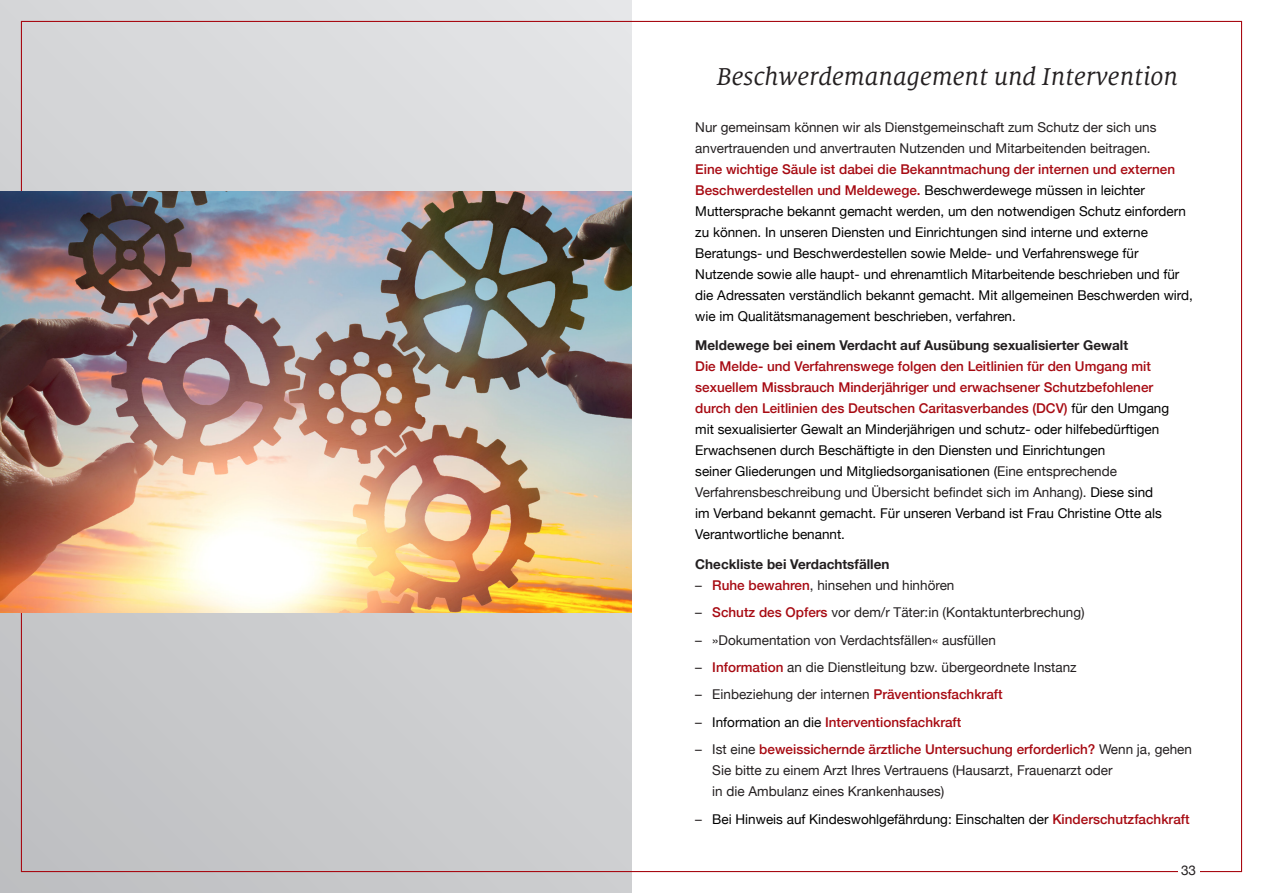
<style>
.page{position:relative;width:1263px;height:893px;background:#fff}
.page>*{position:absolute;margin:0;border:0;box-sizing:border-box;transform-origin:0 0}
.t1{font:italic 27px "Milo Serif OT";color:#231f20}
.t2{font:13.5px/21px "Helvetica Neue";color:#000}
.t3{font:13.5px/21px "Helvetica Neue";color:#231f20}
.t4{font:700 13.5px "Helvetica Neue";color:#231f20}
.t5{font:500 13.5px "Helvetica Neue";color:#a70a12}
.s1{font-weight:500;color:#a70a12}
.s2{color:#231f20}
.s3{font-weight:400;color:#231f20}
.s4{font-weight:400;color:#000}
</style>
<div class="page">
<div style="left:0;top:0;width:631px;height:893px;background:linear-gradient(to right,#c8c8ca,#d9dadb)"></div>
<img style="left:0;top:191px;width:631px;height:421px">
<h1 class="t1" style="left:716px;top:63px;width:463px">Beschwerdemanagement und Intervention</h1>
<p class="t3" style="left:695px;top:117px;width:463px">Nur gemeinsam können wir als Dienstgemeinschaft zum Schutz der sich uns anvertrauenden und anvertrauten Nutzenden und Mitarbeitenden beitragen.</p>
<p class="t2" style="left:695px;top:159px;width:499px"><span class="s1">Eine wichtige Säule ist dabei die Bekanntmachung der internen und externen Beschwerdestellen und Meldewege.</span> Beschwerdewege müssen in leichter Muttersprache bekannt gemacht werden, um den notwendigen Schutz einfordern zu können. In unseren Diensten und Einrichtungen sind interne und externe Beratungs- und Beschwerdestellen sowie Melde- und Verfahrenswege für Nutzende sowie alle haupt- und ehrenamtlich Mitarbeitende beschrieben und für die Adressaten verständlich bekannt gemacht. Mit allgemeinen Beschwerden wird, wie im Qualitätsmanagement beschrieben, verfahren.</p>
<p class="t4" style="left:695px;top:335px;width:434px">Meldewege bei einem Verdacht auf Ausübung sexualisierter Gewalt</p>
<p class="t2" style="left:695px;top:357px;width:475px"><span class="s1">Die Melde- und Verfahrenswege folgen den Leitlinien für den Umgang mit sexuellem Missbrauch Minderjähriger und erwachsener Schutzbefohlener durch den Leitlinien des Deutschen Caritasverbandes (DCV)</span> für den Umgang mit sexualisierter Gewalt an Minderjährigen und schutz- oder hilfebedürftigen Erwachsenen durch Beschäftigte in den Diensten und Einrichtungen<br>seiner Gliederungen und Mitgliedsorganisationen (<span class="s2">Eine entsprechende Verfahrensbeschreibung und Übersicht befindet sich im Anhang).</span> Diese sind im Verband bekannt gemacht. Für unseren Verband ist Frau Christine Otte als Verantwortliche benannt.</p>
<p class="t4" style="left:695px;top:553px;width:196px">Checkliste bei Verdachtsfällen</p>
<p class="t3" style="left:695px;top:575px;width:261px">– <span class="s1">Ruhe bewahren</span>, hinsehen und hinhören</p>
<p class="t3" style="left:695px;top:603px;width:391px">– <span class="s1">Schutz des Opfers</span> vor dem/r Täter:in (Kontaktunterbrechung)</p>
<p class="t3" style="left:695px;top:630px;width:302px">– »Dokumentation von Verdachtsfällen« ausfüllen</p>
<p class="t3" style="left:695px;top:657px;width:383px">– <span class="s1">Information</span> an die Dienstleitung bzw. übergeordnete Instanz</p>
<p class="t3" style="left:695px;top:685px;width:309px">– Einbeziehung der internen <span class="s1">Präventionsfachkraft</span></p>
<p class="t5" style="left:695px;top:711px;width:268px"><span class="s3">–</span> <span class="s4">Information an die</span> Interventionsfachkraft</p>
<p class="t3" style="left:712px;top:740px;width:481px;text-indent:-17px">– Ist eine <span class="s1">beweissichernde ärztliche Untersuchung erforderlich?</span> Wenn ja, gehen<br>Sie bitte zu einem Arzt Ihres Vertrauens (Hausarzt, Frauenarzt oder<br>in die Ambulanz eines Krankenhauses)</p>
<p class="t2" style="left:695px;top:809px;width:496px"><span class="s2">–</span> Bei Hinweis auf Kindeswohlgefährdung: Einschalten der <span class="s1">Kinderschutzfachkraft</span></p>
<p class="t3" style="left:1181px;top:860px;width:17px">33</p>
</div>
